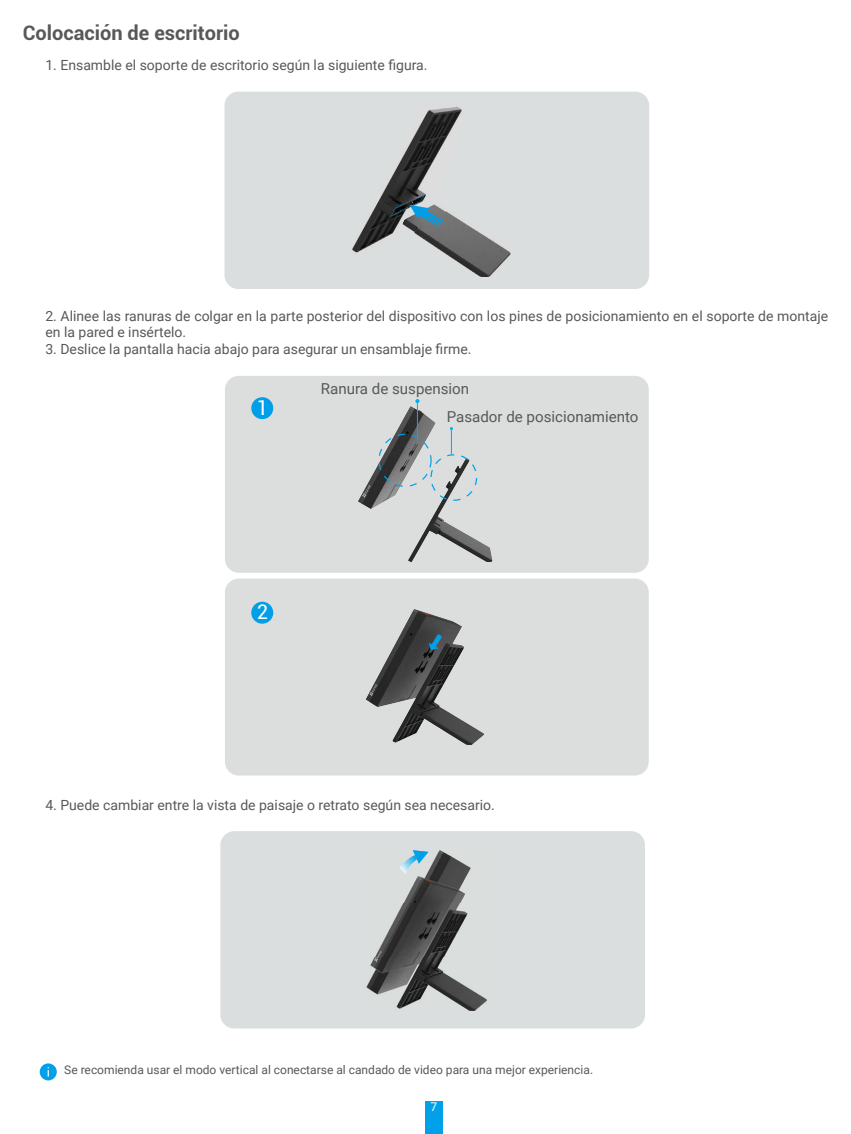
<style>
.page{position:relative;width:851px;height:1134px;background:#fff}
.page>*{position:absolute;margin:0;border:0;box-sizing:border-box;transform-origin:0 0}
.t1{font:20.2px "Roboto";color:#fff}
.t2{font:700 20px "Roboto";color:#595857}
.t3{font:15px/27.2px "Roboto";color:#595857}
.t4{font:14px/16.8px "Roboto";color:#595857}
.t5{font:12px "Roboto";color:#595857}
.t6{font:12px "Roboto";color:#fff}
</style>
<div class="page">
<div style="left:425px;top:1101px;width:17px;height:33px;background:#00a1e9"></div>
<div style="left:224px;top:92px;width:425px;height:197px;background:#dbdede;border-radius:14px"></div>
<img style="left:352px;top:107px;width:110px;height:146px">
<img style="left:401px;top:200px;width:110px;height:77px">
<svg style="left:391px;top:194px;width:52px;height:32px"></svg>
<div style="left:225px;top:376px;width:423px;height:197px;background:#dcdddd;border-radius:14px"></div>
<div style="left:225px;top:578px;width:423px;height:197px;background:#dcdddd;border-radius:14px"></div>
<div style="left:251px;top:397px;width:22px;height:22px;background:#009fe8;border-radius:50%"></div>
<div style="left:251px;top:602px;width:22px;height:22px;background:#009fe8;border-radius:50%"></div>
<img style="left:358px;top:406px;width:135px;height:156px">
<div style="left:378px;top:434px;width:53px;height:53px;border:1px dashed #009fe8;border-radius:50%"></div>
<svg style="left:415px;top:399px;width:4px;height:4px"></svg>
<hr style="left:417px;top:403px;width:1px;height:35px;background:#00afec">
<svg style="left:428px;top:427px;width:51px;height:76px"></svg>
<img style="left:366px;top:609px;width:118px;height:136px">
<svg style="left:429px;top:634px;width:13px;height:16px"></svg>
<div style="left:220px;top:831px;width:424px;height:197px;background:#dbdede;border-radius:14px"></div>
<img style="left:366px;top:850px;width:121px;height:161px">
<img style="left:413px;top:850px;width:15px;height:14px">
<img style="left:399px;top:855px;width:18px;height:19px">
<div style="left:40px;top:1063px;width:17px;height:17px;background:#00a1e9;border-radius:50%"></div>
<h2 class="t2" style="left:23px;top:19px;width:218px">Colocación de escritorio</h2>
<p class="t4" style="left:45px;top:56px;width:383px">1. Ensamble el soporte de escritorio según la siguiente figura.</p>
<p class="t4" style="left:45px;top:307px;width:784px">2. Alinee las ranuras de colgar en la parte posterior del dispositivo con los pines de posicionamiento en el soporte de montaje en la pared e insértelo.</p>
<p class="t4" style="left:45px;top:340px;width:427px">3. Deslice la pantalla hacia abajo para asegurar un ensamblaje firme.</p>
<h1 class="t1" style="left:257px;top:393px;width:13px">1</h1>
<p class="t3" style="left:446px;top:375px;width:193px;text-indent:-126px">Ranura de suspension<br>Pasador de posicionamiento</p>
<h1 class="t1" style="left:257px;top:598px;width:13px">2</h1>
<p class="t4" style="left:45px;top:796px;width:451px">4. Puede cambiar entre la vista de paisaje o retrato según sea necesario.</p>
<p class="t5" style="left:64px;top:1061px;width:530px">Se recomienda usar el modo vertical al conectarse al candado de video para una mejor experiencia.</p>
<p class="t6" style="left:430px;top:1099px;width:8px">7</p>
</div>
